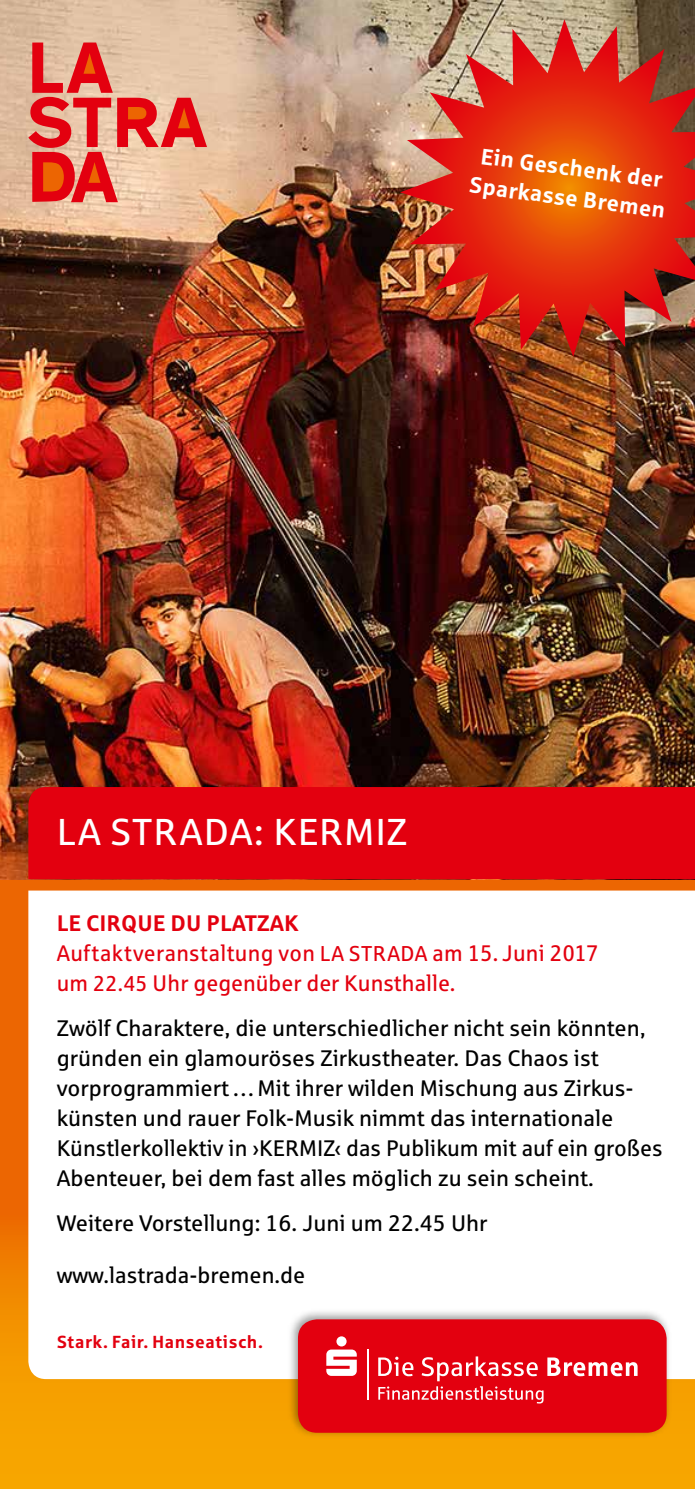
<style>
.page{position:relative;width:695px;height:1489px;background:#fff}
.page>*{position:absolute;margin:0;border:0;box-sizing:border-box;transform-origin:0 0}
.t1{font:37.5px "Sparkasse Rg";letter-spacing:.025em;color:#fff}
.t2{font:22.5px/30px "Sparkasse Rg";color:#000}
.t3{font:22.5px/30px "Sparkasse Rg";letter-spacing:.015em;color:#e3000f}
.t4{font:700 22.5px/30px "Sparkasse Rg";color:#fff;text-align:center}
.t5{font:700 17.5px "Sparkasse Rg";letter-spacing:.025em;color:#e3000f}
.s1{font-weight:700}
.s2{font-size:21.5px}
</style>
<div class="page">
<svg style="left:0;top:879px;width:694px;height:609px;background:#f39301"></svg>
<img style="left:0;top:0;width:694px;height:879px">
<svg style="left:28px;top:890px;width:666px;height:488px"></svg>
<div style="left:28px;top:787px;width:666px;height:92px;background:#e3000f"></div>
<div style="left:286px;top:1307px;width:386px;height:131px;background:#000;opacity:.4"></div>
<div style="left:298px;top:1319px;width:368px;height:113px;background:#e3000f;border-radius:19px"></div>
<div style="left:336px;top:1336px;width:10px;height:10px;background:#fff;border-radius:50%"></div>
<svg style="left:326px;top:1349px;width:31px;height:26px"></svg>
<svg style="left:378px;top:1356px;width:259px;height:47px"></svg>
<hr style="left:366px;top:1349px;width:2px;height:50px;background:#fff">
<img style="left:400px;top:19px;width:294px;height:337px">
<svg style="left:28px;top:43px;width:179px;height:159px;background:#e68471"></svg>
<p class="t4" style="left:475px;top:140px;width:198px;rotate:7deg">Ein Geschenk der<br>Sparkasse Bremen</p>
<h1 class="t1" style="left:57px;top:809px;width:352px">LA STRADA: KERMIZ</h1>
<p class="t3" style="left:57px;top:907px;width:543px"><span class="s1">LE CIRQUE DU PLATZAK<br></span>Auftaktveranstaltung von <span class="s2">LA STRADA</span> am 15. Juni 2017 um <span class="s2">22.45</span> Uhr gegenüber der Kunsthalle.</p>
<p class="t2" style="left:57px;top:1012px;width:607px">Zwölf Charaktere, die unterschiedlicher nicht sein könnten, gründen ein glamouröses Zirkustheater. Das Chaos ist vorprogrammiert…Mit ihrer wilden Mischung aus Zirkus&shy;künsten und rauer Folk-Musik nimmt das internationale Künstlerkollektiv in ›KERMIZ‹ das Publikum mit auf ein großes Abenteuer, bei dem fast alles möglich zu sein scheint.</p>
<p class="t2" style="left:57px;top:1207px;width:432px">Weitere Vorstellung: 16. Juni um 22.45 Uhr</p>
<p class="t2" style="left:57px;top:1259px;width:250px">www.lastrada-bremen.de</p>
<p class="t5" style="left:57px;top:1330px;width:207px">Stark. Fair. Hanseatisch.</p>
</div>
